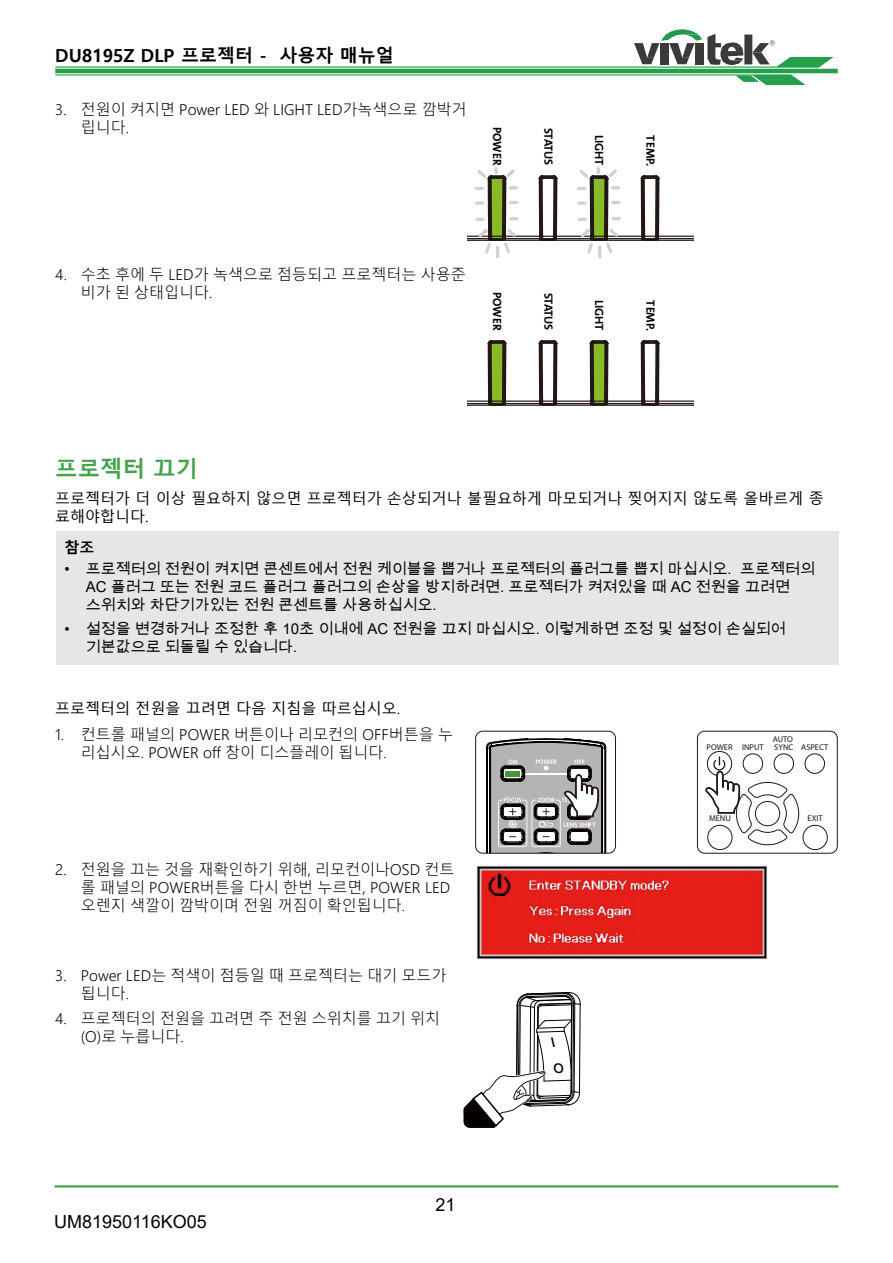
<style>
.page{position:relative;width:893px;height:1263px;background:#fff}
.page>*{position:absolute;margin:0;border:0;box-sizing:border-box;transform-origin:0 0}
.Topic_2{font:700 22.5px "Malgun Gothic";color:#44a34c}
.t1{font:700 18px "Malgun Gothic";color:#000}
.t2{font:18px "Arial";color:#000}
.t3{font:300 15px/18px "Malgun Gothic";color:#000}
.t4{font:15px/18px "Arial Unicode MS";color:#000}
.Content{font:15px/18px "Malgun Gothic";color:#000}
.Content_Bold{font:700 15px "Malgun Gothic";color:#000}
.t5{font:700 12.75px "Microsoft Jheng Hei";color:#000}
.t6{font:italic 700 12.75px "Microsoft Jheng Hei";color:#000}
.t7{font:12px "The Sans Bold Caps";color:#080103}
.t8{font:8.4px/8.4px "Myriad Pro";color:#221714}
</style>
<div class="page">
<hr style="left:55px;top:69px;width:783px;height:4px;background:#24a04d">
<svg style="left:55px;top:74px;width:751px;height:11px"></svg>
<svg style="left:55px;top:29px;width:779px;height:39px"></svg>
<hr style="left:55px;top:1185px;width:783px;height:2px;background:#44a34c">
<svg style="left:467px;top:167px;width:227px;height:91px"></svg>
<svg style="left:467px;top:340px;width:227px;height:66px"></svg>
<div style="left:56px;top:531px;width:782px;height:134px;background:#e6e6e6"></div>
<svg style="left:486px;top:738px;width:120px;height:114px"></svg>
<div style="left:475px;top:731px;width:141px;height:123px;border:1px solid #221714;border-radius:7px"></div>
<svg style="left:697px;top:731px;width:140px;height:122px"></svg>
<img style="left:476px;top:866px;width:291px;height:93px">
<svg style="left:463px;top:992px;width:118px;height:136px"></svg>
<p class="t1" style="left:55px;top:44px;width:340px">DU8195Z DLP 프로젝터 - 사용자 매뉴얼</p>
<p class="t3" style="left:81px;top:101px;width:387px;text-indent:-26px">3. 전원이 켜지면 Power LED 와 LIGHT LED가녹색으로 깜박거 립니다.</p>
<p class="t7" style="left:507px;top:127px;width:40px;rotate:90deg">POWER</p>
<p class="t7" style="left:558px;top:128px;width:39px;rotate:90deg">STATUS</p>
<p class="t7" style="left:609px;top:135px;width:32px;rotate:90deg">LIGHT</p>
<p class="t7" style="left:660px;top:135px;width:32px;rotate:90deg">TEMP.</p>
<p class="t3" style="left:81px;top:266px;width:386px;text-indent:-26px">4. 수초 후에 두 LED가 녹색으로 점등되고 프로젝터는 사용준 비가 된 상태입니다.</p>
<p class="t7" style="left:507px;top:292px;width:40px;rotate:90deg">POWER</p>
<p class="t7" style="left:558px;top:293px;width:39px;rotate:90deg">STATUS</p>
<p class="t7" style="left:609px;top:300px;width:32px;rotate:90deg">LIGHT</p>
<p class="t7" style="left:660px;top:300px;width:32px;rotate:90deg">TEMP.</p>
<p class="Topic_2" style="left:55px;top:455px;width:144px">프로젝터 끄기</p>
<p class="Content" style="left:55px;top:490px;width:770px">프로젝터가 더 이상 필요하지 않으면 프로젝터가 손상되거나 불필요하게 마모되거나 찢어지지 않도록 올바르게 종 료해야합니다.</p>
<p class="Content_Bold" style="left:65px;top:539px;width:31px">참조</p>
<p class="t4" style="left:86px;top:560px;width:731px;text-indent:-21px">• 프로젝터의 전원이 켜지면 콘센트에서 전원 케이블을 뽑거나 프로젝터의 플러그를 뽑지 마십시오. 프로젝터의<br>AC 플러그 또는 전원 코드 플러그 플러그의 손상을 방지하려면. 프로젝터가 켜져있을 때 AC 전원을 끄려면 스위치와 차단기가있는 전원 콘센트를 사용하십시오.</p>
<p class="t4" style="left:86px;top:620px;width:702px;text-indent:-21px">• 설정을 변경하거나 조정한 후 10초 이내에 AC 전원을 끄지 마십시오. 이렇게하면 조정 및 설정이 손실되어 기본값으로 되돌릴 수 있습니다.</p>
<p class="Content" style="left:55px;top:700px;width:346px">프로젝터의 전원을 끄려면 다음 지침을 따르십시오.</p>
<p class="t3" style="left:81px;top:726px;width:374px;text-indent:-26px">1. 컨트롤 패널의 POWER 버튼이나 리모컨의 OFF버튼을 누 리십시오. POWER off 창이 디스플레이 됩니다.</p>
<p class="t3" style="left:81px;top:861px;width:375px;text-indent:-26px">2. 전원을 끄는 것을 재확인하기 위해, 리모컨이나OSD 컨트 롤 패널의 POWER버튼을 다시 한번 누르면, POWER LED 오렌지 색깔이 깜박이며 전원 꺼짐이 확인됩니다.</p>
<p class="t3" style="left:81px;top:967px;width:367px;text-indent:-26px">3. Power LED는 적색이 점등일 때 프로젝터는 대기 모드가 됩니다.</p>
<p class="t3" style="left:81px;top:1010px;width:361px;text-indent:-26px">4. 프로젝터의 전원을 끄려면 주 전원 스위치를 끄기 위치 (O)로 누릅니다.</p>
<p class="t2" style="left:54px;top:1209px;width:154px">UM81950116KO05</p>
<p class="t2" style="left:435px;top:1192px;width:22px">21</p>
<p class="t6" style="left:552px;top:1034px;width:9px">I</p>
<p class="t5" style="left:554px;top:1060px;width:14px">O</p>
<p class="t8" style="left:706px;top:743px;width:59px">POWER INPUT</p>
<p class="t8" style="left:773px;top:735px;width:57px">AUTO<br>SYNC ASPECT</p>
<p class="t8" style="left:709px;top:814px;width:23px">MENU</p>
<p class="t8" style="left:808px;top:814px;width:17px">EXIT</p>
</div>
